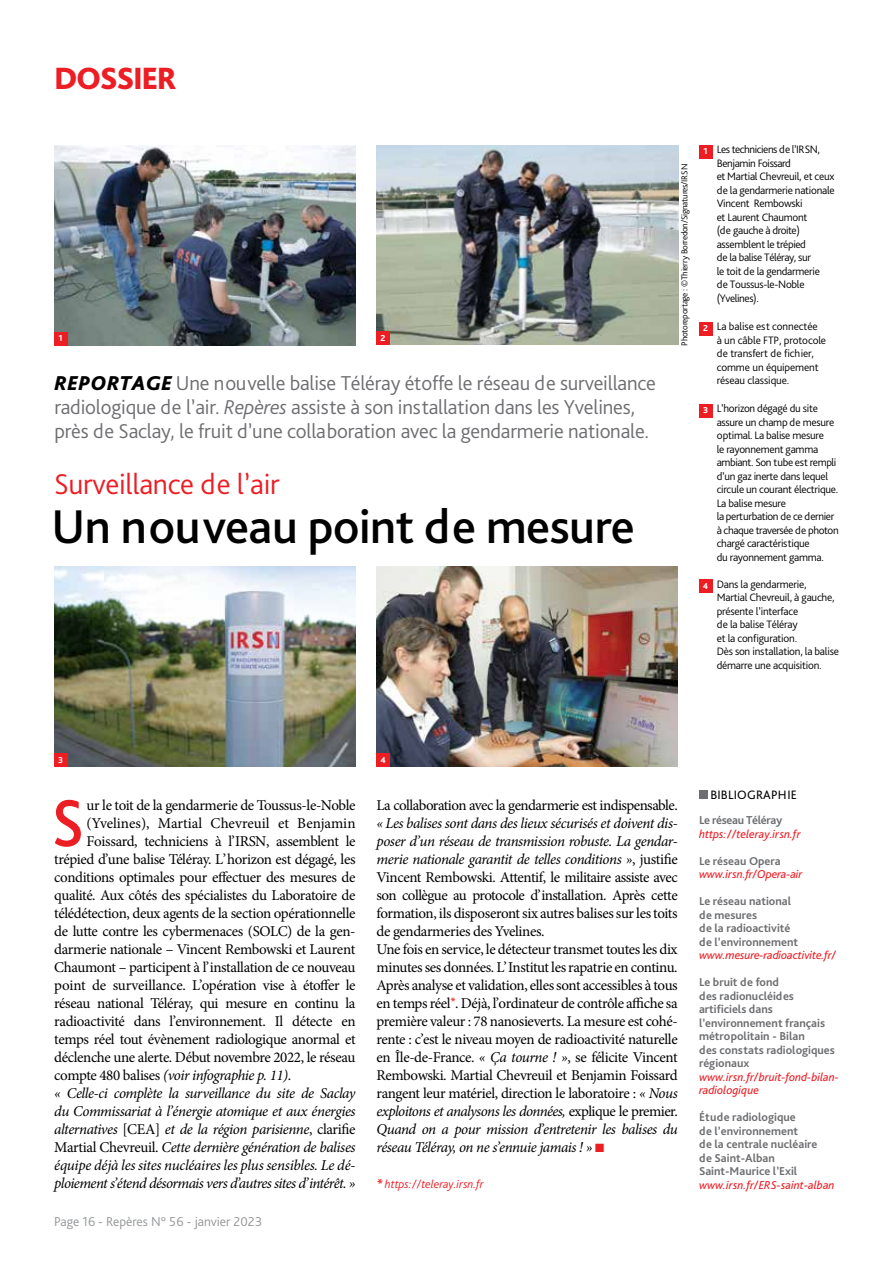
<style>
.page{position:relative;width:893px;height:1263px;background:#fff}
.page>*{position:absolute;margin:0;border:0;box-sizing:border-box;transform-origin:0 0}
.t1{font:500 69.6px "Bliss Pro";color:#ed1d24;scale:.9 1}
.t2{font:500 49.5px "Bliss Pro";letter-spacing:-.01em;color:#000}
.t3{font:800 32.25px "Bliss Pro";letter-spacing:-.045em;color:#ed1d24}
.t4{font:300 30px "Bliss Pro";letter-spacing:-.01em;color:#ed1d24}
.t5{font:300 21px/24px "Bliss Pro";letter-spacing:-.01em;color:#6d6e71}
.t6{font:15px/18px "Minion Pro";letter-spacing:-.025em;color:#000}
.t7{font:italic 15px "Minion Pro";letter-spacing:-.03em;color:#000}
.t8{font:15px "Minion Pro";color:#000}
.t9{font:300 13.5px "Bliss Pro";color:#939598}
.t10{font:12.75px "Bliss Pro";letter-spacing:.015em;color:#000}
.t11{font:700 12px/13.5px "Bliss Pro";color:#6d6e71}
.t12{font:italic 12px/13.5px "Bliss Pro";color:#ed1d24}
.t13{font:italic 300 12px "Bliss Pro";color:#ed1d24}
.t14{font:700 12px "Bliss Pro";letter-spacing:-.025em;color:#6d6e71}
.t15{font:300 11.25px/13.5px "Bliss Pro";letter-spacing:-.025em;color:#000}
.t16{font:300 9px "Bliss Pro";letter-spacing:-.025em;color:#000}
.t17{font:800 9px "Bliss Pro";color:#fff}
.t18{font:700 9px "Bliss Pro";color:#fff}
.s1{font-weight:800;font-style:italic;color:#000}
.s2{font-style:italic}
.s3{font-style:normal}
.s4{color:#ed1d24}
.s5{font-weight:700;font-size:12.75px}
</style>
<div class="page">
<img style="left:376px;top:145px;width:302px;height:200px">
<img style="left:376px;top:567px;width:302px;height:200px">
<img style="left:54px;top:567px;width:302px;height:200px">
<img style="left:54px;top:145px;width:302px;height:200px">
<div style="left:54px;top:332px;width:13px;height:13px;background:#ed1d24"></div>
<div style="left:54px;top:754px;width:13px;height:13px;background:#ed1d24"></div>
<div style="left:699px;top:322px;width:13px;height:14px;background:#ed1d24"></div>
<div style="left:699px;top:404px;width:13px;height:13px;background:#ed1d24"></div>
<div style="left:699px;top:580px;width:13px;height:13px;background:#ed1d24"></div>
<div style="left:699px;top:145px;width:13px;height:13px;background:#ed1d24"></div>
<div style="left:699px;top:790px;width:8px;height:9px;background:#6d6e71"></div>
<div style="left:376px;top:753px;width:14px;height:14px;background:#ed1d24"></div>
<div style="left:376px;top:332px;width:14px;height:13px;background:#ed1d24"></div>
<h3 class="t3" style="left:54px;top:58px;width:124px">DOSSIER</h3>
<p class="t17" style="left:59px;top:332px;width:6px">1</p>
<p class="t17" style="left:381px;top:332px;width:6px">2</p>
<h3 class="t5" style="left:54px;top:370px;width:603px"><span class="s1">REPORTAGE</span> Une nouvelle balise Téléray étoffe le réseau de surveillance radiologique de l’air. <span class="s2">Repères</span> assiste à son installation dans les Yvelines, près de Saclay, le fruit d’une collaboration avec la gendarmerie nationale.</h3>
<h3 class="t4" style="left:54px;top:465px;width:227px">Surveillance de l’air</h3>
<h2 class="t2" style="left:52px;top:496px;width:585px">Un nouveau point de mesure</h2>
<p class="t16" style="left:679px;top:346px;width:183px;rotate:-90deg">Photoreportage : ©Thierry Borredon/Signatures/IRSN</p>
<p class="t15" style="left:717px;top:142px;width:119px;text-indent:-13px"><sub>1</sub> Les techniciens de l’IRSN,<br>Benjamin Foissard<br>et Martial Chevreuil, et ceux de la gendarmerie nationale<br>Vincent Rembowski<br>et Laurent Chaumont<br>(de gauche à droite) assemblent le trépied<br>de la balise Téléray, sur<br>le toit de la gendarmerie<br>de Toussus-le-Noble (Yvelines).</p>
<p class="t17" style="left:703px;top:323px;width:6px">2</p>
<p class="t15" style="left:717px;top:320px;width:111px">La balise est connectée<br>à un câble FTP, protocole de transfert de fichier, comme un équipement réseau classique.</p>
<p class="t17" style="left:703px;top:405px;width:7px">3</p>
<p class="t15" style="left:717px;top:401px;width:123px">L’horizon dégagé du site assure un champ de mesure optimal. La balise mesure<br>le rayonnement gamma ambiant. Son tube est rempli d’un gaz inerte dans lequel circule un courant électrique.<br>La balise mesure<br>la perturbation de ce dernier à chaque traversée de photon chargé caractéristique<br>du rayonnement gamma.</p>
<p class="t17" style="left:703px;top:580px;width:7px">4</p>
<p class="t15" style="left:717px;top:577px;width:124px">Dans la gendarmerie,<br>Martial Chevreuil, à gauche, présente l’interface<br>de la balise Téléray<br>et la configuration.<br>Dès son installation, la balise démarre une acquisition.</p>
<p class="t18" style="left:58px;top:754px;width:7px">3</p>
<h1 class="t1" style="left:52px;top:780px;width:38px">S</h1>
<p class="t6" style="left:87px;top:796px;width:270px">ur le toit de la gendarmerie de Toussus-le-Noble</p>
<p class="t8" style="left:87px;top:813px;width:270px">(Yvelines), Martial Chevreuil et Benjamin</p>
<p class="t6" style="left:87px;top:832px;width:270px">Foissard, techniciens à l’IRSN, assemblent le</p>
<p class="t6" style="left:54px;top:850px;width:303px">trépied d’une balise Téléray. L’horizon est dégagé, les</p>
<p class="t6" style="left:54px;top:868px;width:303px">conditions optimales pour effectuer des mesures de</p>
<p class="t6" style="left:54px;top:886px;width:303px">qualité. Aux côtés des spécialistes du Laboratoire de</p>
<p class="t6" style="left:54px;top:904px;width:303px">télédétection, deux agents de la section opérationnelle</p>
<p class="t6" style="left:54px;top:922px;width:303px">de lutte contre les cybermenaces (SOLC) de la gen-</p>
<p class="t6" style="left:54px;top:940px;width:303px">darmerie nationale – Vincent Rembowski et Laurent</p>
<p class="t6" style="left:54px;top:958px;width:303px">Chaumont – participent à l’installation de ce nouveau</p>
<p class="t6" style="left:54px;top:976px;width:303px">point de surveillance. L’opération vise à étoffer le</p>
<p class="t6" style="left:54px;top:994px;width:303px">réseau national Téléray, qui mesure en continu la</p>
<p class="t6" style="left:54px;top:1012px;width:303px">radioactivité dans l’environnement. Il détecte en</p>
<p class="t6" style="left:54px;top:1030px;width:303px">temps réel tout évènement radiologique anormal et</p>
<p class="t6" style="left:54px;top:1048px;width:303px">déclenche une alerte. Début novembre 2022, le réseau</p>
<p class="t7" style="left:54px;top:1065px;width:239px"><span class="s3">compte 480 balises</span> (voir infographie p. 11)<span class="s3">.</span></p>
<p class="t7" style="left:54px;top:1083px;width:303px">« Celle-ci complète la surveillance du site de Saclay</p>
<p class="t7" style="left:54px;top:1101px;width:303px">du Commissariat à l’énergie atomique et aux énergies</p>
<p class="t7" style="left:54px;top:1119px;width:303px">alternatives <span class="s3">[CEA]</span> et de la région parisienne<span class="s3">, clarifie</span></p>
<p class="t7" style="left:54px;top:1137px;width:303px"><span class="s3">Martial Chevreuil.</span> Cette dernière génération de balises</p>
<p class="t7" style="left:54px;top:1155px;width:303px">équipe déjà les sites nucléaires les plus sensibles. Le dé-</p>
<p class="t7" style="left:54px;top:1173px;width:303px">ploiement s’étend désormais vers d’autres sites d’intérêt. »</p>
<p class="t9" style="left:54px;top:1213px;width:210px">Page 16 - Repères N° 56 - janvier 2023</p>
<p class="t17" style="left:380px;top:754px;width:7px">4</p>
<p class="t6" style="left:376px;top:796px;width:303px">La collaboration avec la gendarmerie est indispensable.</p>
<p class="t6" style="left:376px;top:814px;width:303px"><span class="s2">« Les balises sont dans des lieux sécurisés et doivent dis&shy;poser d’un réseau de transmission robuste. La gendar&shy;merie nationale garantit de telles conditions »</span>, justifie Vincent Rembowski. Attentif, le militaire assiste avec son collègue au protocole d’installation. Après cette formation, ils disposeront six autres balises sur les toits de gendarmeries des Yvelines.<br>Une fois en service, le détecteur transmet toutes les dix minutes ses données. L’Institut les rapatrie en continu.<br>Après analyse et validation, elles sont accessibles à tous en temps réel<sup>*</sup>. Déjà, l’ordinateur de contrôle affiche sa première valeur : 78 nanosieverts. La mesure est cohé&shy;rente : c’est le niveau moyen de radioactivité naturelle en Île-de-France. <span class="s2">« Ça tourne ! »</span>, se félicite Vincent Rembowski. Martial Chevreuil et Benjamin Foissard rangent leur matériel, direction le laboratoire : <span class="s2">« Nous exploitons et analysons les données,</span> explique le premier.<br><span class="s2">Quand on a pour mission d’entretenir les balises du réseau Téléray, on ne s’ennuie jamais ! »</span> <span class="s4">■</span></p>
<p class="t13" style="left:376px;top:1176px;width:108px"><span class="s5">*</span> https://teleray.irsn.fr</p>
<p class="t10" style="left:710px;top:786px;width:88px">BIBLIOGRAPHIE</p>
<p class="t14" style="left:699px;top:813px;width:85px">Le réseau Téléray</p>
<p class="t12" style="left:699px;top:827px;width:103px">https://teleray.irsn.fr</p>
<p class="t11" style="left:699px;top:854px;width:83px">Le réseau Opera</p>
<p class="t12" style="left:699px;top:867px;width:105px">www.irsn.fr/Opera-air</p>
<p class="t11" style="left:699px;top:894px;width:101px">Le réseau national de mesures<br>de la radioactivité de l’environnement</p>
<p class="t12" style="left:699px;top:948px;width:139px">www.mesure-radioactivite.fr/</p>
<p class="t11" style="left:699px;top:975px;width:137px">Le bruit de fond<br>des radionucléides artificiels dans l’environnement français métropolitain - Bilan<br>des constats radiologiques régionaux</p>
<p class="t12" style="left:699px;top:1070px;width:142px">www.irsn.fr/bruit-fond-bilan&shy;radiologique</p>
<p class="t11" style="left:699px;top:1110px;width:120px">Étude radiologique<br>de l’environnement<br>de la centrale nucléaire de Saint-Alban<br>Saint-Maurice l’Exil</p>
<p class="t12" style="left:699px;top:1178px;width:137px">www.irsn.fr/ERS-saint-alban</p>
</div>
